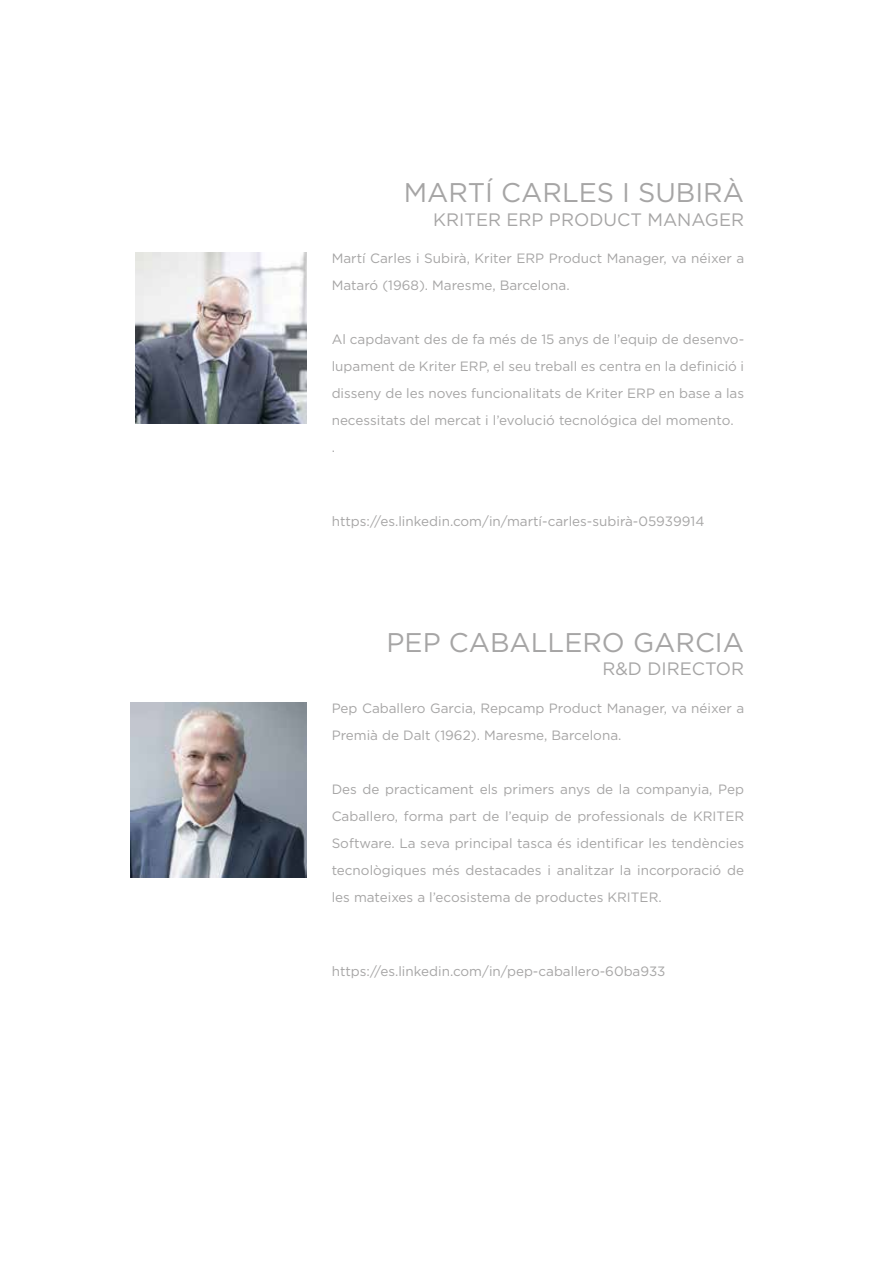
<style>
.page{position:relative;width:893px;height:1263px;background:#fff}
.page>*{position:absolute;margin:0;border:0;box-sizing:border-box;transform-origin:0 0}
.t1{font:27px "Gotham";color:#a6a5a5}
.t2{font:18px "Gotham";color:#a6a5a5}
.t3{font:13.5px/27px "Gotham";color:#a6a5a5}
</style>
<div class="page">
<img style="left:135px;top:253px;width:171px;height:170px">
<img style="left:131px;top:702px;width:176px;height:176px">
<h1 class="t1" style="left:404px;top:175px;width:342px">MARTÍ CARLES I SUBIRÀ</h1>
<h2 class="t2" style="left:433px;top:208px;width:312px">KRITER ERP PRODUCT MANAGER</h2>
<p class="t3" style="left:332px;top:245px;width:414px">Martí Carles i Subirà, Kriter ERP Product Manager, va néixer a<br>Mataró (1968). Maresme, Barcelona.</p>
<p class="t3" style="left:332px;top:326px;width:414px">Al capdavant des de fa més de 15 anys de l’equip de desenvo&shy;lupament de Kriter ERP, el seu treball es centra en la definició i disseny de les noves funcionalitats de Kriter ERP en base a las necessitats del mercat i l’evolució tecnológica del momento.<br>.</p>
<p class="t3" style="left:332px;top:508px;width:374px">https://es.linkedin.com/in/martí-carles-subirà-05939914</p>
<h1 class="t1" style="left:387px;top:625px;width:359px">PEP CABALLERO GARCIA</h1>
<h2 class="t2" style="left:602px;top:657px;width:143px">R&amp;D DIRECTOR</h2>
<p class="t3" style="left:332px;top:694px;width:414px">Pep Caballero Garcia, Repcamp Product Manager, va néixer a<br>Premià de Dalt (1962). Maresme, Barcelona.</p>
<p class="t3" style="left:332px;top:775px;width:414px;text-align:justify">Des de practicament els primers anys de la companyia, Pep Caballero, forma part de l’equip de professionals de KRITER Software. La seva principal tasca és identificar les tendències tecnològiques més destacades i analitzar la incorporació de les mateixes a l’ecosistema de productes KRITER.</p>
<p class="t3" style="left:332px;top:957px;width:335px">https://es.linkedin.com/in/pep-caballero-60ba933</p>
</div>
